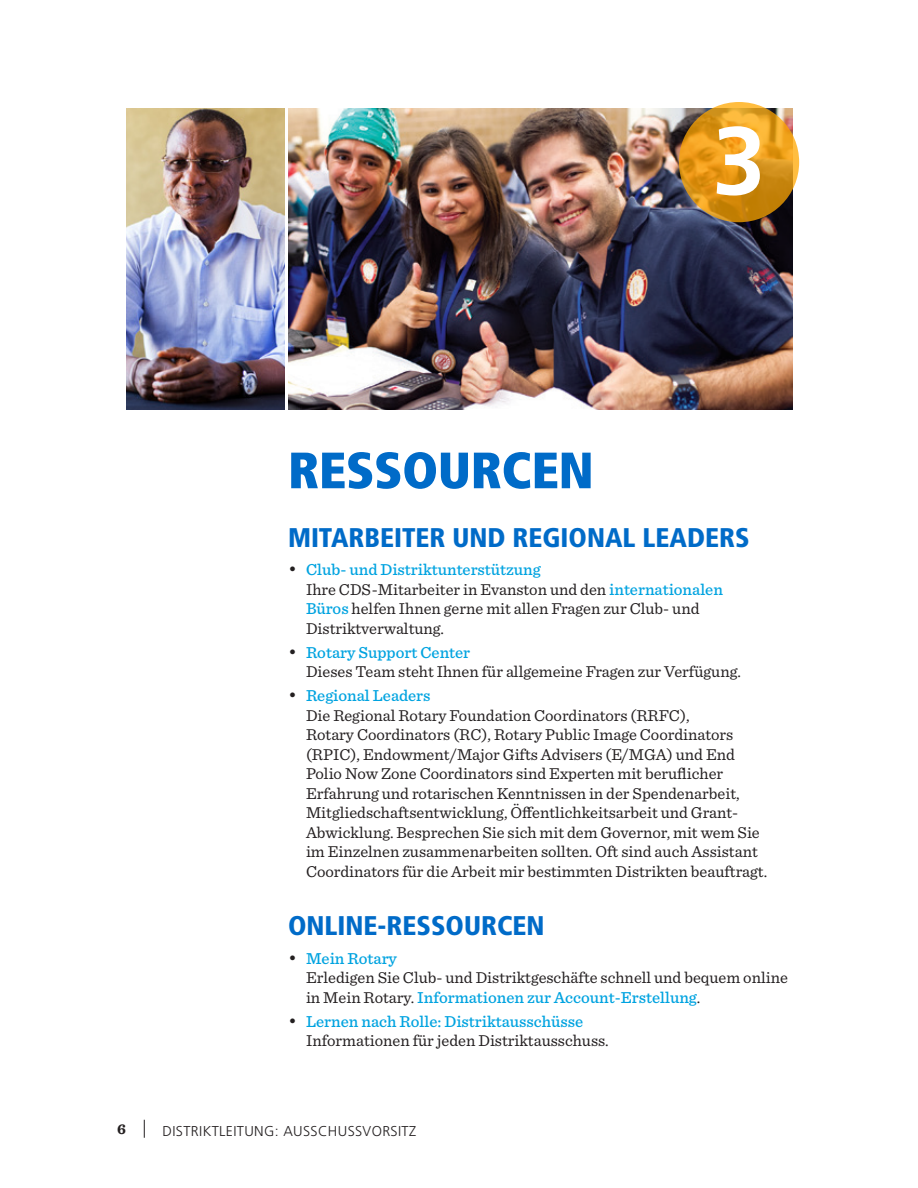
<style>
.page{position:relative;width:918px;height:1188px;background:#fff}
.page>*{position:absolute;margin:0;border:0;box-sizing:border-box;transform-origin:0 0}
.chapter_no{font:700 96px "Frutiger LT Std";color:#fff}
.chapter_title{font:900 condensed 51px "Frutiger LT Std";letter-spacing:-.005em;color:#006bc8}
.head_1{font:900 condensed 27px "Frutiger LT Std";color:#006bc8}
.body_indent_0{font:16.5px/19.5px "Sentinel";color:#231f20}
.t1{font:500 16.5px "Sentinel";color:#00a3e0}
.t2{font:700 15px "Sentinel";color:#231f20}
.t3{font:300 14.25px "Frutiger LT Std";letter-spacing:.025em;color:#231f20}
.s1{font-weight:400;font-size:19.5px;color:#231f20}
.s2{font-weight:500;color:#00a3e0}
</style>
<div class="page">
<img style="left:288px;top:108px;width:504px;height:302px">
<img style="left:126px;top:108px;width:158px;height:302px">
<svg style="left:679px;top:102px;width:120px;height:120px;background:#e0981b"></svg>
<svg style="left:144px;top:1120px;width:1px;height:18px"></svg>
<p class="chapter_no" style="left:712px;top:105px;width:55px">3</p>
<p class="chapter_title" style="left:288px;top:439px;width:307px">RESSOURCEN</p>
<p class="head_1" style="left:288px;top:521px;width:463px">MITARBEITER UND REGIONAL LEADERS</p>
<p class="t1" style="left:288px;top:557px;width:254px"><span class="s1">•</span> Club- und Distriktunterstützung</p>
<p class="body_indent_0" style="left:306px;top:578px;width:418px">Ihre CDS-Mitarbeiter in Evanston und den <span class="s2">internationalen<br>Büros</span> helfen Ihnen gerne mit allen Fragen zur Club- und<br>Distriktverwaltung.</p>
<p class="t1" style="left:288px;top:640px;width:184px"><span class="s1">•</span> Rotary Support Center</p>
<p class="body_indent_0" style="left:306px;top:661px;width:437px">Dieses Team steht Ihnen für allgemeine Fragen zur Verfügung.</p>
<p class="t1" style="left:288px;top:683px;width:144px"><span class="s1">•</span> Regional Leaders</p>
<p class="body_indent_0" style="left:306px;top:704px;width:463px">Die Regional Rotary Foundation Coordinators (RRFC),<br>Rotary Coordinators (RC), Rotary Public Image Coordinators (RPIC), Endowment/Major Gifts Advisers (E/MGA) und End Polio Now Zone Coordinators sind Experten mit beruflicher Erfahrung und rotarischen Kenntnissen in der Spendenarbeit, Mitgliedschaftsentwicklung, Öffentlichkeitsarbeit und Grant-Abwicklung. Besprechen Sie sich mit dem Governor, mit wem Sie im Einzelnen zusammenarbeiten sollten. Oft sind auch Assistant Coordinators für die Arbeit mir bestimmten Distrikten beauftragt.</p>
<p class="head_1" style="left:288px;top:910px;width:258px">ONLINE-RESSOURCEN</p>
<p class="t1" style="left:288px;top:946px;width:111px"><span class="s1">•</span> Mein Rotary</p>
<p class="body_indent_0" style="left:306px;top:967px;width:483px">Erledigen Sie Club- und Distriktgeschäfte schnell und bequem online in Mein Rotary. <span class="s2">Informationen zur Account-Erstellung</span>.</p>
<p class="t1" style="left:288px;top:1009px;width:297px"><span class="s1">•</span> Lernen nach Rolle: Distriktausschüsse</p>
<p class="body_indent_0" style="left:306px;top:1030px;width:304px">Informationen für jeden Distriktausschuss.</p>
<p class="t2" style="left:117px;top:1117px;width:10px">6</p>
<p class="t3" style="left:163px;top:1123px;width:255px">DISTRIKTLEITUNG: AUSSCHUSSVORSITZ</p>
</div>
